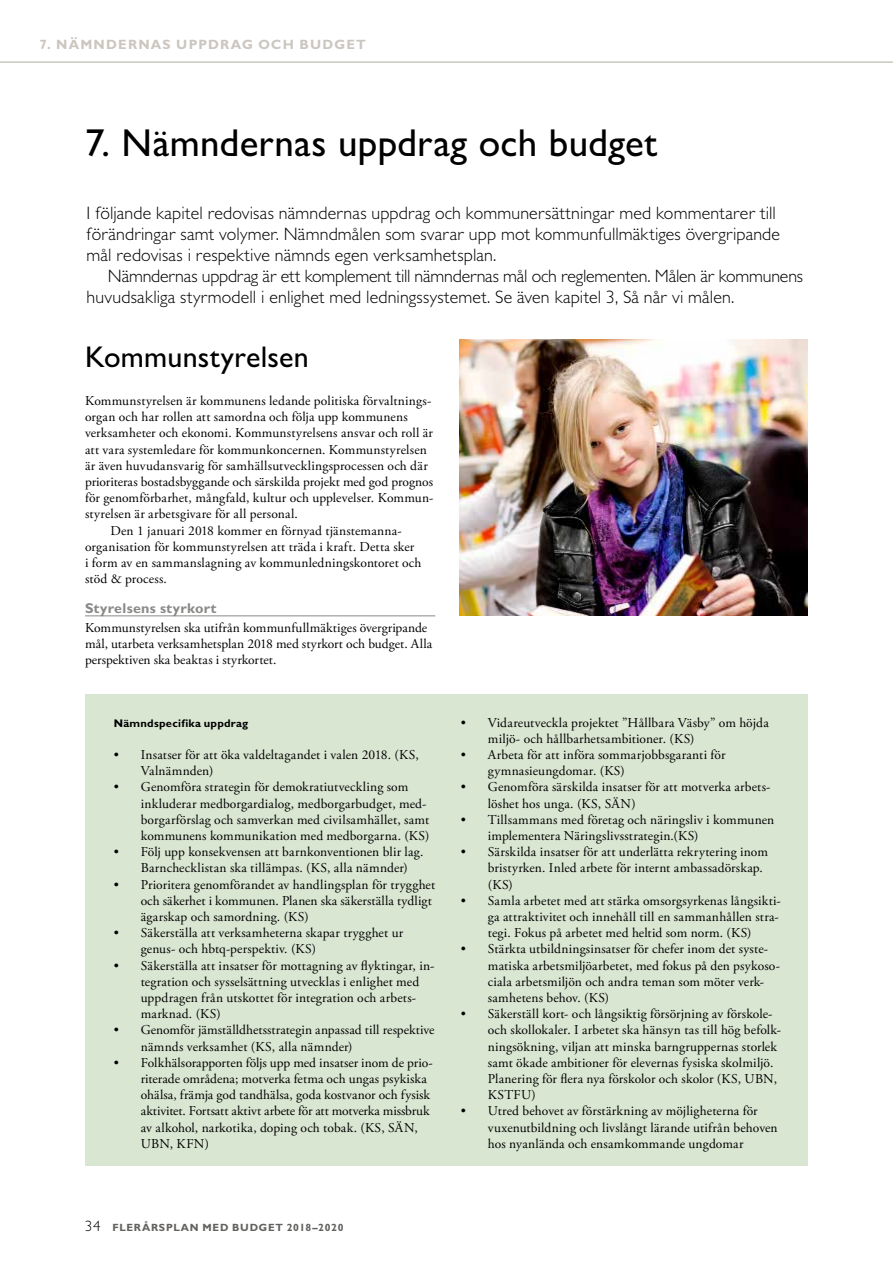
<style>
.page{position:relative;width:893px;height:1263px;background:#fff}
.page>*{position:absolute;margin:0;border:0;box-sizing:border-box;transform-origin:0 0}
.t1{font:500 39px "Gill Sans MT Pro";letter-spacing:.005em;color:#000001}
.t2{font:500 30px "Gill Sans MT Pro";letter-spacing:.01em;color:#000001}
.t3{font:300 18px/21px "Gill Sans MT Pro";letter-spacing:.005em;color:#000001}
.t4{font:700 14.25px "Gill Sans MT Pro";letter-spacing:.02em;color:#898a88}
.t5{font:13.5px/16.2px "Adobe Garamond Pro";letter-spacing:.01em;color:#000001}
.t6{font:700 13.5px "Gill Sans MT Pro";letter-spacing:.09em;color:#cbc7c0}
.t7{font:700 11.1px "Gill Sans MT Pro";letter-spacing:.02em;color:#000001}
.t8{font:700 10.5px "Gill Sans MT Pro";letter-spacing:.065em;color:#62615f}
.s1{font-weight:300;font-size:15px;color:#000001}
</style>
<div class="page">
<hr style="left:0;top:61px;width:893px;height:2px;background:#cbc7c0">
<div style="left:85px;top:694px;width:723px;height:472px;background:#d9e6d1"></div>
<hr style="left:85px;top:616px;width:350px;height:1px;background:#898a88">
<img style="left:459px;top:340px;width:349px;height:275px">
<p class="t6" style="left:39px;top:36px;width:328px">7. NÄMNDERNAS UPPDRAG OCH BUDGET</p>
<h1 class="t1" style="left:85px;top:120px;width:574px">7. Nämndernas uppdrag och budget</h1>
<p class="t3" style="left:87px;top:202px;width:695px">I följande kapitel redovisas nämndernas uppdrag och kommunersättningar med kommentarer till förändringar samt volymer. Nämndmålen som svarar upp mot kommunfullmäktiges övergripande mål redovisas i respektive nämnds egen verksamhetsplan.</p>
<h3 class="t3" style="left:87px;top:265px;width:718px;text-indent:21px">Nämndernas uppdrag är ett komplement till nämndernas mål och reglementen. Målen är kommunens huvudsakliga styrmodell i enlighet med ledningssystemet. Se även kapitel 3, Så når vi målen.</h3>
<h2 class="t2" style="left:85px;top:339px;width:225px">Kommunstyrelsen</h2>
<p class="t5" style="left:85px;top:393px;width:348px">Kommunstyrelsen är kommunens ledande politiska förvaltnings-</p>
<p class="t5" style="left:85px;top:409px;width:324px">organ och har rollen att samordna och följa upp kommunens</p>
<p class="t5" style="left:85px;top:426px;width:350px">verksamheter och ekonomi. Kommunstyrelsens ansvar och roll är</p>
<p class="t5" style="left:85px;top:442px;width:343px">att vara systemledare för kommunkoncernen. Kommunstyrelsen</p>
<p class="t5" style="left:85px;top:458px;width:344px">är även huvudansvarig för samhällsutvecklingsprocessen och där</p>
<p class="t5" style="left:85px;top:474px;width:350px">prioriteras bostadsbyggande och särskilda projekt med god prognos</p>
<p class="t5" style="left:85px;top:490px;width:350px">för genomförbarhet, mångfald, kultur och upplevelser. Kommun-</p>
<p class="t5" style="left:85px;top:507px;width:214px">styrelsen är arbetsgivare för all personal.</p>
<p class="t5" style="left:111px;top:523px;width:293px">Den 1 januari 2018 kommer en förnyad tjänstemanna-</p>
<p class="t5" style="left:85px;top:539px;width:331px">organisation för kommunstyrelsen att träda i kraft. Detta sker</p>
<p class="t5" style="left:85px;top:555px;width:338px">i form av en sammanslagning av kommunledningskontoret och</p>
<p class="t5" style="left:85px;top:571px;width:83px">stöd &amp; process.</p>
<p class="t4" style="left:85px;top:599px;width:133px">Styrelsens styrkort</p>
<p class="t5" style="left:85px;top:620px;width:349px">Kommunstyrelsen ska utifrån kommunfullmäktiges övergripande mål, utarbeta verksamhetsplan 2018 med styrkort och budget. Alla perspektiven ska beaktas i styrkortet.</p>
<p class="t7" style="left:114px;top:716px;width:136px">Nämndspecifika uppdrag</p>
<p class="t5" style="left:141px;top:747px;width:280px;text-indent:-27px">• Insatser för att öka valdeltagandet i valen 2018. (KS,<br>Valnämnden)</p>
<p class="t5" style="left:141px;top:779px;width:290px;text-indent:-27px">• Genomföra strategin för demokratiutveckling som inkluderar medborgardialog, medborgarbudget, med&shy;borgarförslag och samverkan med civilsamhället, samt kommunens kommunikation med medborgarna. (KS)</p>
<p class="t5" style="left:141px;top:844px;width:284px;text-indent:-27px">• Följ upp konsekvensen att barnkonventionen blir lag.<br>Barnchecklistan ska tillämpas. (KS, alla nämnder)</p>
<p class="t5" style="left:141px;top:877px;width:296px;text-indent:-27px">• Prioritera genomförandet av handlingsplan för trygghet och säkerhet i kommunen. Planen ska säkerställa tydligt ägarskap och samordning. (KS)</p>
<p class="t5" style="left:141px;top:925px;width:264px;text-indent:-27px">• Säkerställa att verksamheterna skapar trygghet ur genus- och hbtq-perspektiv. (KS)</p>
<p class="t5" style="left:141px;top:958px;width:295px;text-indent:-27px">• Säkerställa att insatser för mottagning av flyktingar, in&shy;tegration och sysselsättning utvecklas i enlighet med uppdragen från utskottet för integration och arbets&shy;marknad. (KS)</p>
<p class="t5" style="left:141px;top:1022px;width:295px;text-indent:-27px">• Genomför jämställdhetsstrategin anpassad till respektive nämnds verksamhet (KS, alla nämnder)</p>
<p class="t5" style="left:141px;top:1055px;width:293px;text-indent:-27px">• Folkhälsorapporten följs upp med insatser inom de prio&shy;riterade områdena; motverka fetma och ungas psykiska ohälsa, främja god tandhälsa, goda kostvanor och fysisk aktivitet. Fortsatt aktivt arbete för att motverka missbruk av alkohol, narkotika, doping och tobak. (KS, SÄN, UBN, KFN)</p>
<p class="t5" style="left:488px;top:715px;width:282px;text-indent:-27px">• Vidareutveckla projektet ”Hållbara Väsby” om höjda miljö- och hållbarhetsambitioner. (KS)</p>
<p class="t5" style="left:488px;top:747px;width:239px;text-indent:-27px">• Arbeta för att införa sommarjobbsgaranti för gymnasieungdomar. (KS)</p>
<p class="t5" style="left:488px;top:779px;width:284px;text-indent:-27px">• Genomföra särskilda insatser för att motverka arbets&shy;löshet hos unga. (KS, SÄN)</p>
<p class="t5" style="left:488px;top:812px;width:288px;text-indent:-27px">• Tillsammans med företag och näringsliv i kommunen implementera Näringslivsstrategin.(KS)</p>
<p class="t5" style="left:488px;top:844px;width:282px;text-indent:-27px">• Särskilda insatser för att underlätta rekrytering inom bristyrken. Inled arbete för internt ambassadörskap. (KS)</p>
<p class="t5" style="left:488px;top:893px;width:295px;text-indent:-27px">• Samla arbetet med att stärka omsorgsyrkenas långsikti&shy;ga attraktivitet och innehåll till en sammanhållen stra&shy;tegi. Fokus på arbetet med heltid som norm. (KS)</p>
<p class="t5" style="left:488px;top:941px;width:294px;text-indent:-27px">• Stärkta utbildningsinsatser för chefer inom det syste&shy;matiska arbetsmiljöarbetet, med fokus på den psykoso&shy;ciala arbetsmiljön och andra teman som möter verk&shy;samhetens behov. (KS)</p>
<p class="t5" style="left:488px;top:1006px;width:295px;text-indent:-27px">• Säkerställ kort- och långsiktig försörjning av förskole&shy;och skollokaler. I arbetet ska hänsyn tas till hög befolk&shy;ningsökning, viljan att minska barngruppernas storlek samt ökade ambitioner för elevernas fysiska skolmiljö.<br>Planering för flera nya förskolor och skolor (KS, UBN, KSTFU)</p>
<p class="t5" style="left:488px;top:1103px;width:291px;text-indent:-27px">• Utred behovet av förstärkning av möjligheterna för vuxenutbildning och livslångt lärande utifrån behoven hos nyanlända och ensamkommande ungdomar</p>
<p class="t8" style="left:85px;top:1221px;width:260px"><span class="s1">34</span> FLERÅRSPLAN MED BUDGET 2018–2020</p>
</div>
